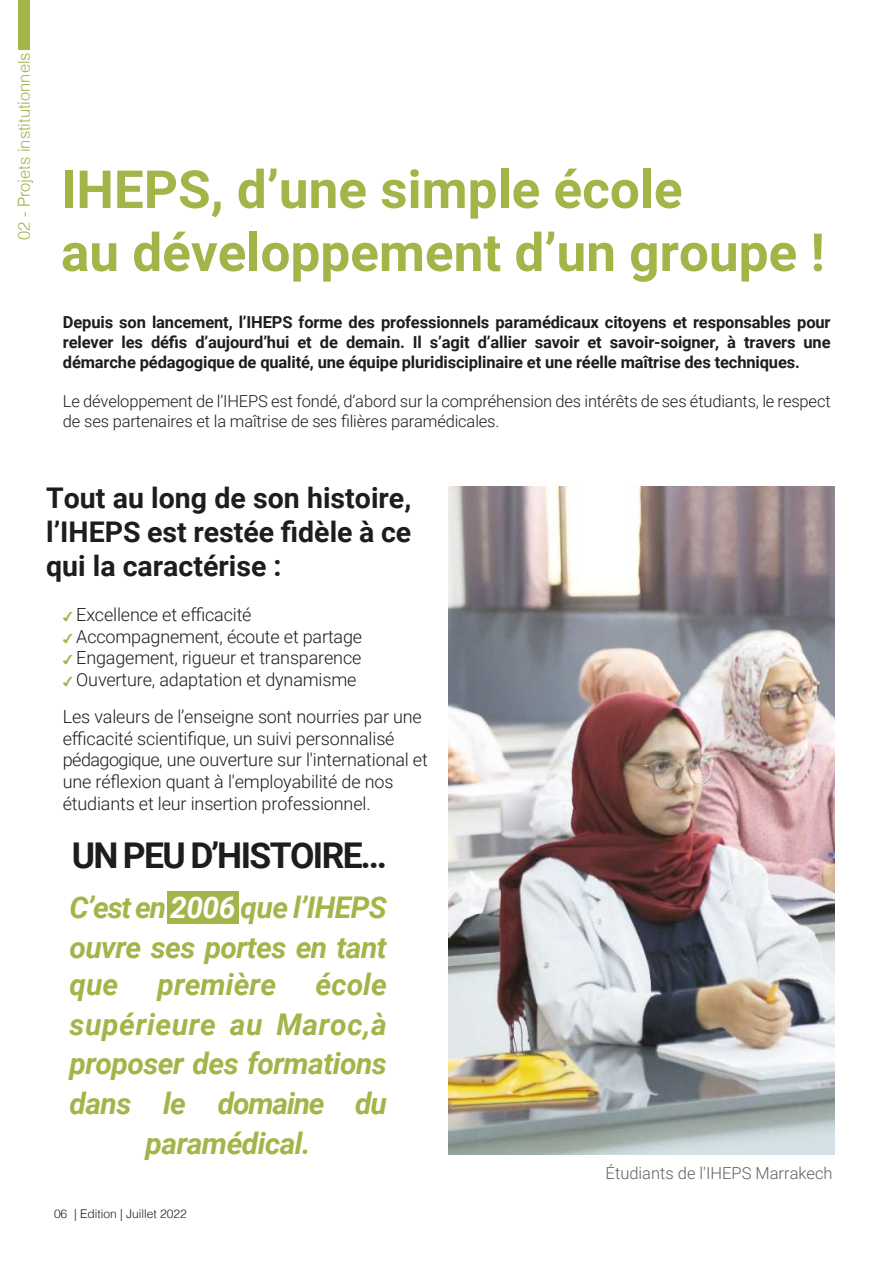
<style>
.page{position:relative;width:893px;height:1263px;background:#fff}
.page>*{position:absolute;margin:0;border:0;box-sizing:border-box;transform-origin:0 0}
.t1{font:700 52.5px/63px "Roboto";color:#a1b548}
.t2{font:700 35.55px "Roboto";letter-spacing:-.045em;color:#1d1d1b}
.t3{font:italic 700 29.85px/38.5px "Roboto";letter-spacing:-.02em;color:#a1b548;text-align:justify}
.t4{font:italic 700 29.85px "Roboto";letter-spacing:.02em;color:#a1b548}
.t5{font:italic 700 29.85px "Roboto";letter-spacing:-.04em;color:#a1b548}
.t6{font:italic 700 29.85px "Roboto";color:#a1b548}
.t7{font:700 28.5px/34.2px "Roboto";color:#1d1d1b;text-align:justify}
.t8{font:300 18px/21.6px "Roboto";letter-spacing:-.01em;color:#1d1d1b}
.t9{font:700 16.5px/19.8px "Roboto";letter-spacing:-.01em;color:#1d1d1b;text-align:justify}
.t10{font:300 16.5px/19.8px "Roboto";letter-spacing:-.01em;color:#1d1d1b}
.t11{font:300 16.5px "Roboto";color:#616160}
.t12{font:300 16.5px "Helvetica";color:#a1b548}
.t13{font:300 12px "Helvetica";color:#1d1d1b}
.s1{font-family:"Arial Unicode MS";font-weight:400;font-size:12px;color:#a1b548}
.s2{color:#fff}
</style>
<div class="page">
<div style="left:18px;top:0;width:12px;height:50px;background:#a1b548"></div>
<img style="left:448px;top:487px;width:386px;height:667px">
<div style="left:168px;top:891px;width:71px;height:32px;background:#a1b548"></div>
<p class="t12" style="left:10px;top:240px;width:189px;rotate:-90deg">02 - Projets institutionnels</p>
<h1 class="t1" style="left:61px;top:156px;width:765px">IHEPS, d’une simple école<br>au développement d’un groupe !</h1>
<p class="t9" style="left:63px;top:312px;width:769px">Depuis son lancement, l’IHEPS forme des professionnels paramédicaux citoyens et responsables pour relever les défis d’aujourd’hui et de demain. Il s’agit d’allier savoir et savoir-soigner, à travers une démarche pédagogique de qualité, une équipe pluridisciplinaire et une réelle maîtrise des techniques.</p>
<p class="t10" style="left:63px;top:391px;width:769px">Le développement de l’IHEPS est fondé, d’abord sur la compréhension des intérêts de ses étudiants, le respect de ses partenaires et la maîtrise de ses filières paramédicales.</p>
<h3 class="t7" style="left:46px;top:480px;width:367px">Tout au long de son histoire, l’IHEPS est restée fidèle à ce qui la caractérise :</h3>
<p class="t8" style="left:63px;top:603px;width:190px"><span class="s1">✔</span> Excellence et efficacité</p>
<p class="t8" style="left:63px;top:625px;width:301px"><span class="s1">✔</span> Accompagnement, écoute et partage</p>
<p class="t8" style="left:63px;top:647px;width:300px"><span class="s1">✔</span> Engagement, rigueur et transparence</p>
<p class="t8" style="left:63px;top:660px;width:361px;line-height:37.2px"><span class="s1">✔</span> Ouverture, adaptation et dynamisme<br>Les valeurs de l’enseigne sont nourries par une</p>
<p class="t8" style="left:63px;top:727px;width:367px">efficacité scientifique, un suivi personnalisé pédagogique, une ouverture sur l'international et une réflexion quant à l'employabilité de nos étudiants et leur insertion professionnel.</p>
<h2 class="t2" style="left:72px;top:830px;width:317px">UN PEU D’HISTOIRE…</h2>
<h3 class="t3" style="left:69px;top:887px;width:319px">C’est en <span class="s2">2006</span> que l’IHEPS ouvre ses portes en tant que</h3>
<h3 class="t6" style="left:158px;top:964px;width:120px">première</h3>
<h3 class="t3" style="left:315px;top:964px;width:73px">école</h3>
<h3 class="t4" style="left:69px;top:1003px;width:319px">supérieure au Maroc,à</h3>
<h3 class="t3" style="left:69px;top:1043px;width:319px">proposer des formations</h3>
<h3 class="t5" style="left:69px;top:1082px;width:319px">dans le domaine du</h3>
<h3 class="t3" style="left:146px;top:1122px;width:167px">paramédical.</h3>
<p class="t13" style="left:54px;top:1203px;width:15px">06</p>
<p class="t13" style="left:74px;top:1203px;width:114px">| Edition | Juillet 2022</p>
<p class="t11" style="left:605px;top:1161px;width:229px">Étudiants de l'IHEPS Marrakech</p>
</div>
